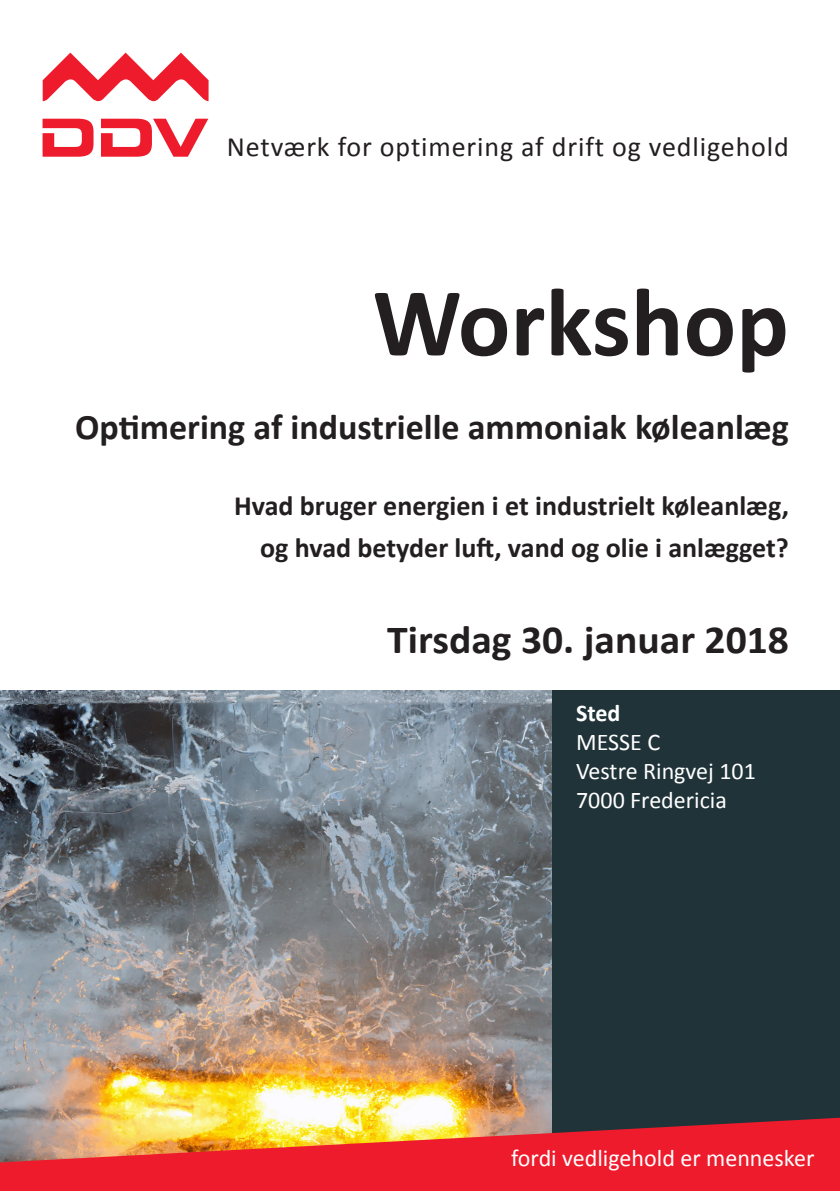
<style>
.page{position:relative;width:840px;height:1191px;background:#fff}
.page>*{position:absolute;margin:0;border:0;box-sizing:border-box;transform-origin:0 0}
.t1{font:700 98px "Calibri";color:#231f20}
.t2{font:700 40px "Calibri";color:#231f20;scale:1.04 1}
.t3{font:700 36px "Calibri";color:#231f20}
.t4{font:700 28px/42px "Calibri";color:#231f20;text-align:right}
.t5{font:28px "Calibri";letter-spacing:.03em;color:#231f20}
.t6{font:24px/28.8px "Calibri";color:#fff}
.s1{font-weight:700}
</style>
<div class="page">
<img style="left:0;top:690px;width:552px;height:427px">
<div style="left:552px;top:690px;width:287px;height:489px;background:#203339"></div>
<svg style="left:0;top:1117px;width:839px;height:74px;fill:#ee1b2c"></svg>
<svg style="left:43px;top:119px;width:50px;height:38px"></svg>
<svg style="left:101px;top:119px;width:107px;height:38px"></svg>
<svg style="left:43px;top:53px;width:165px;height:49px"></svg>
<p class="t5" style="left:227px;top:129px;width:563px">Netværk for optimering af drift og vedligehold</p>
<p class="t1" style="left:372px;top:260px;width:417px">Workshop</p>
<p class="t3" style="left:75px;top:404px;width:715px">Optimering af industrielle ammoniak køleanlæg</p>
<p class="t4" style="left:234px;top:484px;width:556px">Hvad bruger energien i et industrielt køleanlæg, og hvad betyder luft, vand og olie i anlægget?</p>
<p class="t2" style="left:387px;top:614px;width:387px">Tirsdag 30. januar 2018</p>
<p class="t6" style="left:575px;top:699px;width:85px"><span class="s1">Sted<br></span>MESSE C</p>
<p class="t6" style="left:575px;top:756px;width:181px">Vestre Ringvej 101</p>
<p class="t6" style="left:575px;top:785px;width:152px">7000 Fredericia</p>
<p class="t6" style="left:511px;top:1143px;width:304px">fordi vedligehold er mennesker</p>
</div>
